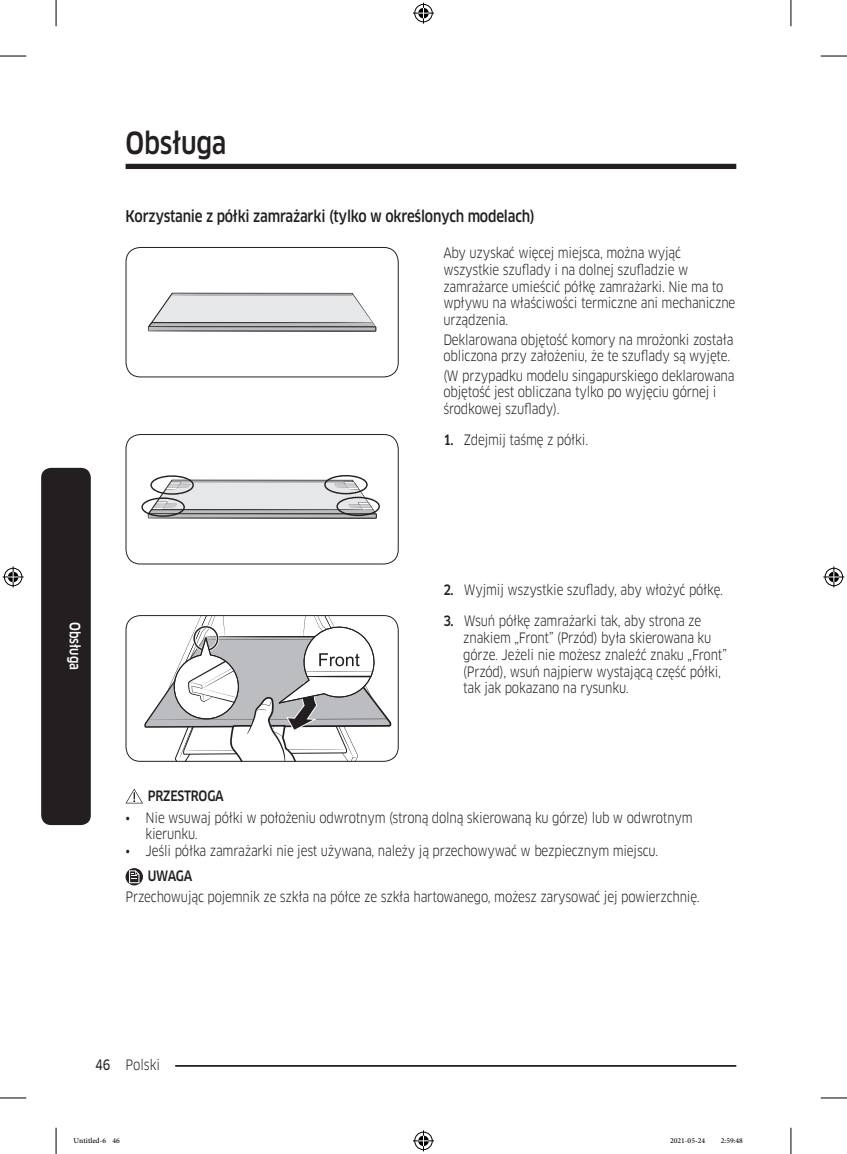
<style>
.page{position:relative;width:847px;height:1154px;background:#fff}
.page>*{position:absolute;margin:0;border:0;box-sizing:border-box;transform-origin:0 0}
.t1{font:500 29.75px "Samsung Clan Pro";letter-spacing:-.01em;color:#231f20;scale:.85 1}
.t2{font:500 15.75px "Samsung Clan Pro";letter-spacing:-.015em;color:#231f20;scale:.85 1}
.t3{font:14px/16.8px "Samsung Clan Pro";letter-spacing:-.015em;color:#231f20;scale:.85 1}
.DL_DT_Icon{font:500 14px "Samsung Clan Pro";letter-spacing:-.015em;color:#231f20;scale:.85 1}
.Sidebar{font:500 14px "Samsung Clan Pro";color:#fff;scale:.85 1}
.t4{font:10.5px "Adobe Arabic";color:#000}
.s1{font-weight:500}
.s2{font-family:"Samsung Clan Pro News"}
</style>
<div class="page">
<div style="left:125px;top:164px;width:611px;height:5px;background:#231f20"></div>
<hr style="left:125px;top:1065px;width:611px;height:2px;background:#231f20">
<div style="left:111px;top:1055px;width:64px;height:17px;background:#fff"></div>
<div style="left:41px;top:468px;width:50px;height:357px;background:#231f20;border-radius:10px"></div>
<svg style="left:148px;top:293px;width:228px;height:39px;background:#cccdce"></svg>
<div style="left:125px;top:247px;width:273px;height:130px;border:1px solid #231f20;border-radius:14px"></div>
<svg style="left:141px;top:475px;width:239px;height:44px"></svg>
<div style="left:125px;top:434px;width:273px;height:130px;border:1px solid #231f20;border-radius:14px"></div>
<svg style="left:132px;top:615px;width:259px;height:147px"></svg>
<div style="left:125px;top:615px;width:273px;height:147px;border:1px solid #231f20;border-radius:14px"></div>
<svg style="left:126px;top:788px;width:17px;height:15px"></svg>
<svg style="left:125px;top:868px;width:18px;height:17px"></svg>
<svg style="left:129px;top:870px;width:10px;height:13px"></svg>
<svg style="left:0;top:56px;width:26px;height:1px"></svg>
<svg style="left:820px;top:56px;width:26px;height:1px"></svg>
<svg style="left:0;top:1097px;width:26px;height:1px"></svg>
<svg style="left:820px;top:1097px;width:26px;height:1px"></svg>
<svg style="left:56px;top:0;width:1px;height:26px"></svg>
<svg style="left:56px;top:1128px;width:1px;height:26px"></svg>
<svg style="left:790px;top:0;width:1px;height:26px"></svg>
<svg style="left:790px;top:1128px;width:1px;height:26px"></svg>
<svg style="left:413px;top:3px;width:21px;height:21px"></svg>
<svg style="left:413px;top:1130px;width:21px;height:21px"></svg>
<svg style="left:3px;top:566px;width:21px;height:21px"></svg>
<svg style="left:823px;top:566px;width:21px;height:21px"></svg>
<h1 class="t1" style="left:125px;top:125px;width:120px">Obsługa</h1>
<h3 class="t2" style="left:125px;top:207px;width:482px">Korzystanie z półki zamrażarki (tylko w określonych modelach)</h3>
<p class="t3" style="left:443px;top:244px;width:345px">Aby uzyskać więcej miejsca, można wyjąć wszystkie szuflady i na dolnej szufladzie w zamrażarce umieścić półkę zamrażarki. Nie ma to wpływu na właściwości termiczne ani mechaniczne urządzenia.</p>
<p class="t3" style="left:443px;top:331px;width:343px">Deklarowana objętość komory na mrożonki została obliczona przy założeniu, że te szuflady są wyjęte.</p>
<p class="t3" style="left:443px;top:367px;width:344px">(W przypadku modelu singapurskiego deklarowana objętość jest obliczana tylko po wyjęciu górnej i środkowej szuflady).</p>
<p class="t3" style="left:443px;top:431px;width:172px"><span class="s1">1.</span> Zdejmij taśmę z półki.</p>
<p class="Sidebar" style="left:83px;top:622px;width:58px;rotate:90deg">Obsługa</p>
<p class="t3" style="left:443px;top:582px;width:330px"><span class="s1">2.</span> Wyjmij wszystkie szuflady, aby włożyć półkę.</p>
<p class="t3" style="left:463px;top:612px;width:311px;text-indent:-20px"><span class="s1">3.</span> Wsuń półkę zamrażarki tak, aby strona ze znakiem „Front” (Przód) była skierowana ku górze. Jeżeli nie możesz znaleźć znaku „Front” (Przód), wsuń najpierw wystającą część półki, tak jak pokazano na rysunku.</p>
<p class="DL_DT_Icon" style="left:148px;top:787px;width:91px">PRZESTROGA</p>
<p class="t3" style="left:145px;top:809px;width:645px;text-indent:-20px">• Nie wsuwaj półki w położeniu odwrotnym (stroną dolną skierowaną ku górze) lub w odwrotnym kierunku.</p>
<p class="t3" style="left:125px;top:843px;width:628px">• Jeśli półka zamrażarki nie jest używana, należy ją przechowywać w bezpiecznym miejscu.</p>
<p class="DL_DT_Icon" style="left:148px;top:867px;width:54px">UWAGA</p>
<p class="t3" style="left:125px;top:889px;width:676px">Przechowując pojemnik ze szkła na półce ze szkła hartowanego, możesz zarysować jej powierzchnię.</p>
<p class="t3" style="left:95px;top:1056px;width:78px"><span class="s2">46</span> Polski</p>
<p class="t4" style="left:74px;top:1133px;width:48px">Untitled-6 46</p>
<p class="t4" style="left:669px;top:1133px;width:37px">2021-05-24</p>
<p class="t4" style="left:720px;top:1133px;width:24px">2:59:48</p>
</div>
